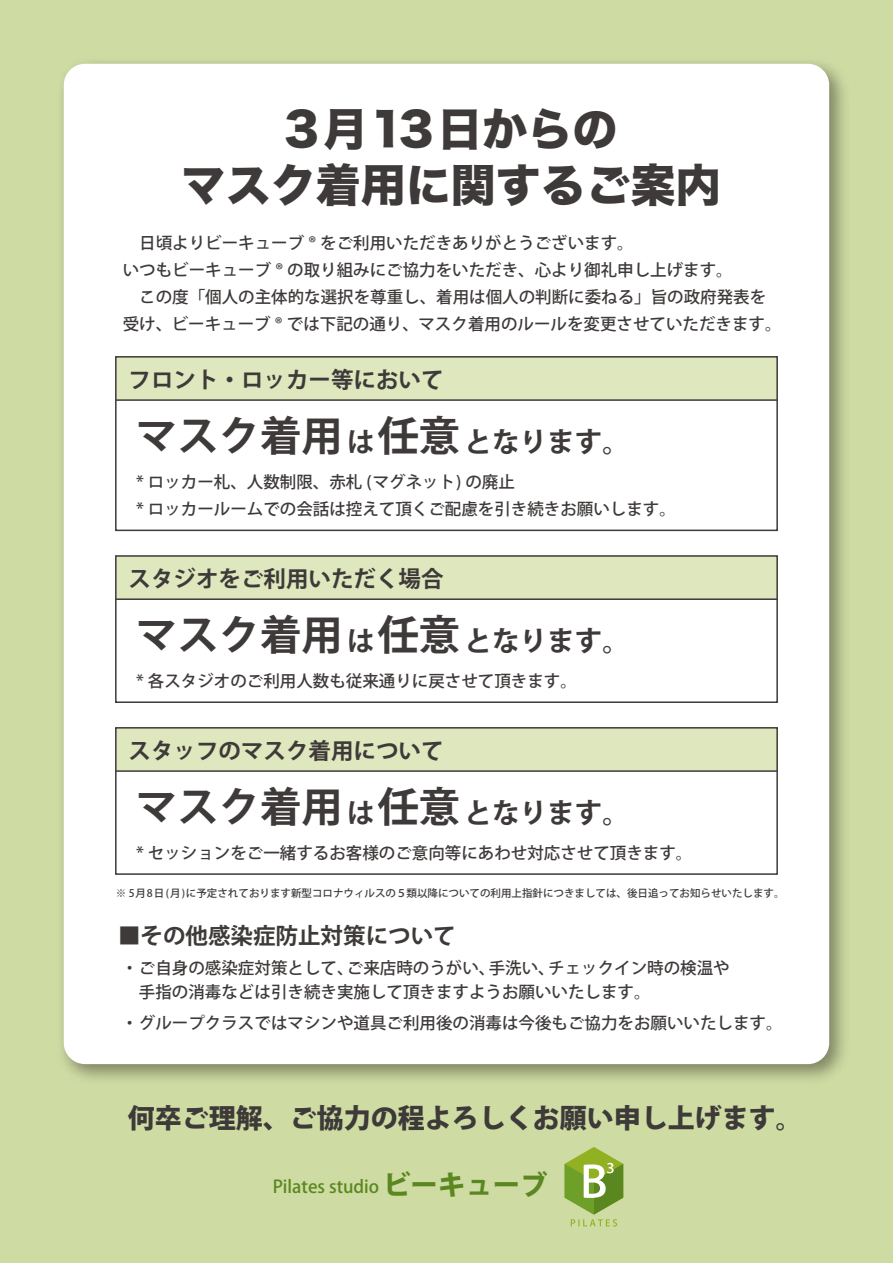
<style>
.page{position:relative;width:893px;height:1263px;background:#cedba3}
.page>*{position:absolute;margin:0;border:0;box-sizing:border-box;transform-origin:0 0}
.t1{font:45px/55.5px "Hira Kaku Std N W8";color:#3e3a39;text-align:center}
.t2{font:700 41.4px "Koz Go Pro";color:#3e3a39}
.t3{font:800 27px "Koz Go Pro";color:#3e3a39}
.t4{font:700 22.5px "Koz Go Pro";color:#3e3a39}
.t5{font:500 17.55px "Koz Go Pro";color:#5b8720}
.t6{font:500 16.5px/27px "Koz Go Pro";color:#3e3a39}
.t7{font:500 10.5px "Koz Go Pro";color:#3e3a39}
.s1{font-size:27.6px}
.s2{font-weight:800;font-size:27.45px}
</style>
<div class="page">
<img style="left:62px;top:62px;width:783px;height:1017px">
<div style="left:64px;top:64px;width:765px;height:1000px;background:#fff;border-radius:21px"></div>
<div style="left:116px;top:357px;width:661px;height:43px;background:#dee7bd"></div>
<div style="left:115px;top:356px;width:663px;height:175px;border:2px solid #3e3a39"></div>
<hr style="left:116px;top:399px;width:661px;height:2px;background:#3e3a39">
<div style="left:116px;top:556px;width:661px;height:43px;background:#dee7bd"></div>
<div style="left:115px;top:555px;width:663px;height:148px;border:2px solid #3e3a39"></div>
<hr style="left:116px;top:598px;width:661px;height:2px;background:#3e3a39">
<div style="left:116px;top:728px;width:661px;height:43px;background:#dee7bd"></div>
<div style="left:115px;top:727px;width:663px;height:148px;border:2px solid #3e3a39"></div>
<hr style="left:116px;top:770px;width:661px;height:2px;background:#3e3a39">
<svg style="left:565px;top:1147px;width:58px;height:79px"></svg>
<h1 class="t1" style="left:181px;top:103px;width:541px">3月13日からの<br>マスク着用に関するご案内</h1>
<p class="t6" style="left:123px;top:230px;width:660px">　日頃よりビーキューブ ® をご利用いただきありがとうございます。<br>いつもビーキューブ ® の取り組みにご協力をいただき、心より御礼申し上げます。<br>　この度「個人の主体的な選択を尊重し、着用は個人の判断に委ねる」旨の政府発表を受け、ビーキューブ ® では下記の通り、マスク着用のルールを変更させていただきます。</p>
<h3 class="t4" style="left:129px;top:365px;width:316px">フロント・ロッカー等において</h3>
<h2 class="t2" style="left:136px;top:409px;width:495px">マスク着用<span class="s1">は</span>任意<span class="s1">となります。</span></h2>
<p class="t6" style="left:136px;top:469px;width:541px">* ロッカー札、人数制限、赤札 (マグネット) の廃止<br>* ロッカールームでの会話は控えて頂くご配慮を引き続きお願いします。</p>
<h3 class="t4" style="left:129px;top:564px;width:316px">スタジオをご利用いただく場合</h3>
<h2 class="t2" style="left:136px;top:608px;width:495px">マスク着用<span class="s1">は</span>任意<span class="s1">となります。</span></h2>
<p class="t6" style="left:136px;top:668px;width:442px">* 各スタジオのご利用人数も従来通りに戻させて頂きます。</p>
<h3 class="t4" style="left:129px;top:736px;width:316px">スタッフのマスク着用について</h3>
<h2 class="t2" style="left:136px;top:780px;width:495px">マスク着用<span class="s1">は</span>任意<span class="s1">となります。</span></h2>
<p class="t6" style="left:136px;top:840px;width:558px">* セッションをご一緒するお客様のご意向等にあわせ対応させて頂きます。</p>
<p class="t7" style="left:116px;top:887px;width:670px">※ 5月8日(月)に予定されております新型コロナウィルスの５類以降についての利用上指針につきましては、後日追ってお知らせいたします。</p>
<h3 class="t4" style="left:118px;top:921px;width:339px">■その他感染症防止対策について</h3>
<p class="t6" style="left:139px;top:957px;width:592px;line-height:24px;text-indent:-17px">・ご自身の感染症対策として、ご来店時のうがい、手洗い、チェックイン時の検温や手指の消毒などは引き続き実施して頂きますようお願いいたします。</p>
<p class="t6" style="left:121px;top:1010px;width:662px">・グループクラスではマシンや道具ご利用後の消毒は今後もご協力をお願いいたします。</p>
<h3 class="t3" style="left:128px;top:1101px;width:676px">何卒ご理解、ご協力の程よろしくお願い申し上げます。</h3>
<p class="t5" style="left:273px;top:1175px;width:276px">Pilates studio <span class="s2">ビーキューブ</span></p>
</div>
